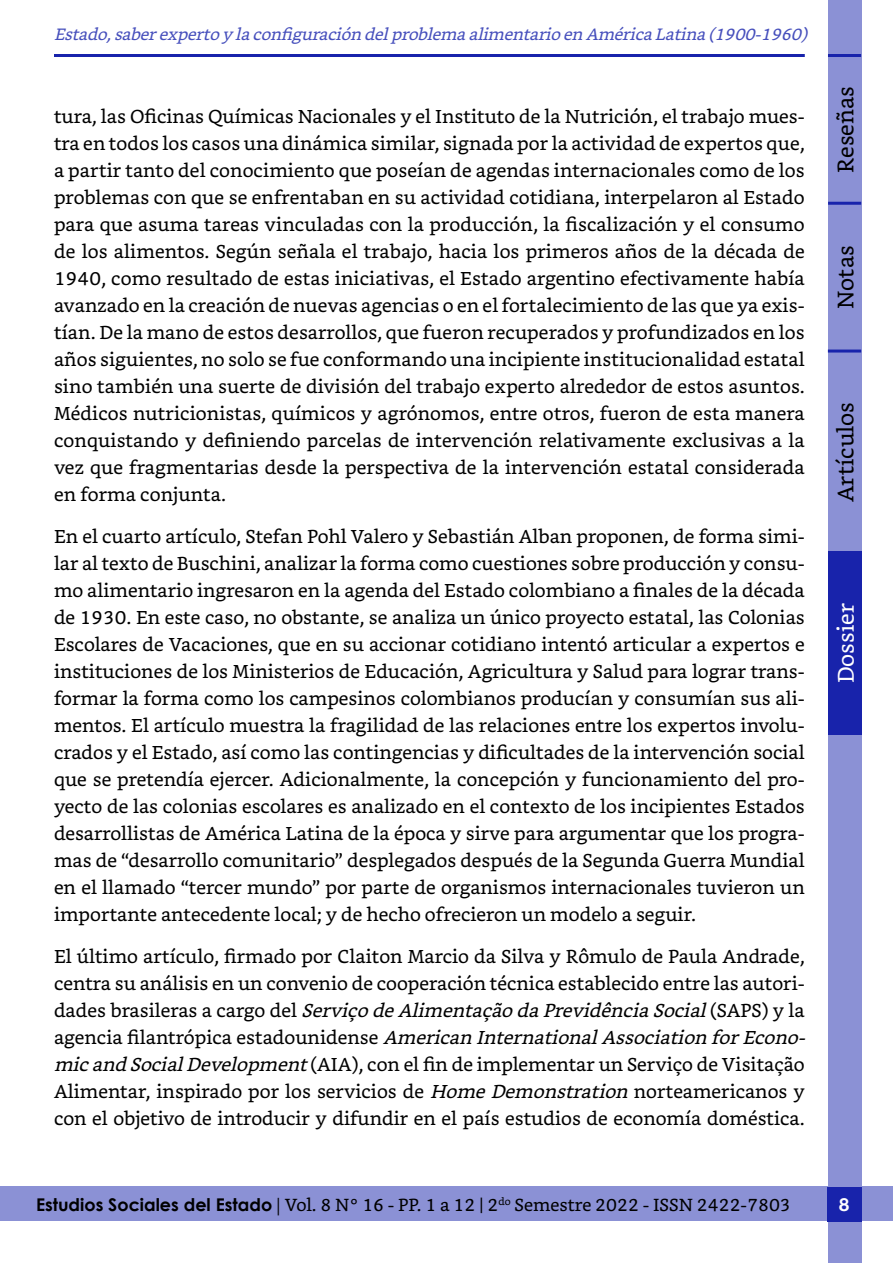
<style>
.page{position:relative;width:893px;height:1263px;background:#fff}
.page>*{position:absolute;margin:0;border:0;box-sizing:border-box;transform-origin:0 0}
.t1{font:22.5px "Bookerly";color:#000}
.t2{font:22.5px "Bookerly";color:#fff}
.Cuerpo{font:18.75px/27px "Bookerly";color:#000;text-align:justify}
.t3{font:700 18px "Helvetica Neue";color:#fff}
.t4{font:17.55px "Bookerly";color:#000}
.t5{font:italic 16.5px "Bookerly";color:#464fbc}
.s1{font-style:italic}
.s2{font-family:"Century Gothic";font-weight:700}
.s3{font-family:"Minion Pro"}
</style>
<div class="page">
<div style="left:0;top:1187px;width:893px;height:34px;background:#8b91d5"></div>
<div style="left:828px;top:0;width:33px;height:1263px;background:#8b91d5"></div>
<div style="left:828px;top:551px;width:33px;height:184px;background:#1823ab"></div>
<hr style="left:828px;top:350px;width:33px;height:3px;background:#1823ab">
<div style="left:827px;top:1187px;width:35px;height:35px;background:#1823ab"></div>
<hr style="left:828px;top:202px;width:33px;height:3px;background:#1823ab">
<hr style="left:828px;top:54px;width:33px;height:3px;background:#1823ab">
<hr style="left:54px;top:54px;width:751px;height:3px;background:#1823ab">
<p class="t5" style="left:54px;top:25px;width:760px">Estado,saberexpertoylaconfiguracióndelproblemaalimentarioenAméricaLatina(1900-1960)</p>
<p class="Cuerpo" style="left:54px;top:103px;width:752px">tura, las Oficinas Químicas Nacionales y el Instituto de la Nutrición, el trabajo mues&shy;tra en todos los casos una dinámica similar, signada por la actividad de expertos que, a partir tanto del conocimiento que poseían de agendas internacionales como de los problemas con que se enfrentaban en su actividad cotidiana, interpelaron al Estado para que asuma tareas vinculadas con la producción, la fiscalización y el consumo de los alimentos. Según señala el trabajo, hacia los primeros años de la década de 1940, como resultado de estas iniciativas, el Estado argentino efectivamente había avanzado en la creación de nuevas agencias o en el fortalecimiento de las que ya exis&shy;tían. De la mano de estos desarrollos, que fueron recuperados y profundizados en los años siguientes, no solo se fue conformando una incipiente institucionalidad estatal sino también una suerte de división del trabajo experto alrededor de estos asuntos.<br>Médicos nutricionistas, químicos y agrónomos, entre otros, fueron de esta manera conquistando y definiendo parcelas de intervención relativamente exclusivas a la vez que fragmentarias desde la perspectiva de la intervención estatal considerada en forma conjunta.</p>
<p class="Cuerpo" style="left:54px;top:523px;width:752px">En el cuarto artículo, Stefan Pohl Valero y Sebastián Alban proponen, de forma simi&shy;lar al texto de Buschini, analizar la forma como cuestiones sobre producción y consu&shy;mo alimentario ingresaron en la agenda del Estado colombiano a finales de la década de 1930. En este caso, no obstante, se analiza un único proyecto estatal, las Colonias Escolares de Vacaciones, que en su accionar cotidiano intentó articular a expertos e instituciones de los Ministerios de Educación, Agricultura y Salud para lograr trans&shy;formar la forma como los campesinos colombianos producían y consumían sus ali&shy;mentos. El artículo muestra la fragilidad de las relaciones entre los expertos involu&shy;crados y el Estado, así como las contingencias y dificultades de la intervención social que se pretendía ejercer. Adicionalmente, la concepción y funcionamiento del pro&shy;yecto de las colonias escolares es analizado en el contexto de los incipientes Estados desarrollistas de América Latina de la época y sirve para argumentar que los progra&shy;mas de “desarrollo comunitario” desplegados después de la Segunda Guerra Mundial en el llamado “tercer mundo” por parte de organismos internacionales tuvieron un importante antecedente local; y de hecho ofrecieron un modelo a seguir.</p>
<p class="Cuerpo" style="left:54px;top:943px;width:759px;text-align:left">El último artículo, firmado por Claiton Marcio da Silva y Rômulo de Paula Andrade, centra su análisis en un convenio de cooperación técnica establecido entre las autori&shy;d a d e s b r a s i l e r a s a c a r g o d e l <span class="s1">ServiçodeAlimentaçãodaPrevidênciaSocial</span> ( S A P S ) y l a a g e n c i a fi l a n t r ó p i c a e s t a d o u n i d e n s e <span class="s1">AmericanInternationalAssociationforEcono&shy;micandSocialDevelopment</span>(AIA), con el fin de implementar un Serviço de Visitação Alimentar, inspirado por los servicios de <span class="s1">HomeDemonstration</span>norteamericanos y con el objetivo de introducir y difundir en el país estudios de economía doméstica.</p>
<p class="t1" style="left:833px;top:173px;width:88px;rotate:-90deg">Reseñas</p>
<p class="t1" style="left:833px;top:309px;width:65px;rotate:-90deg">Notas</p>
<p class="t1" style="left:833px;top:502px;width:102px;rotate:-90deg">Artículos</p>
<p class="t2" style="left:833px;top:683px;width:82px;rotate:-90deg">Dossier</p>
<p class="t4" style="left:36px;top:1194px;width:756px"><span class="s2">Estudios Sociales del Estado</span> <span class="s3">|</span> Vol. 8 N° 16 - PP. 1 a 12 | 2<sup>do</sup> Semestre 2022 - ISSN 2422-7803</p>
<p class="t3" style="left:839px;top:1193px;width:12px">8</p>
</div>
